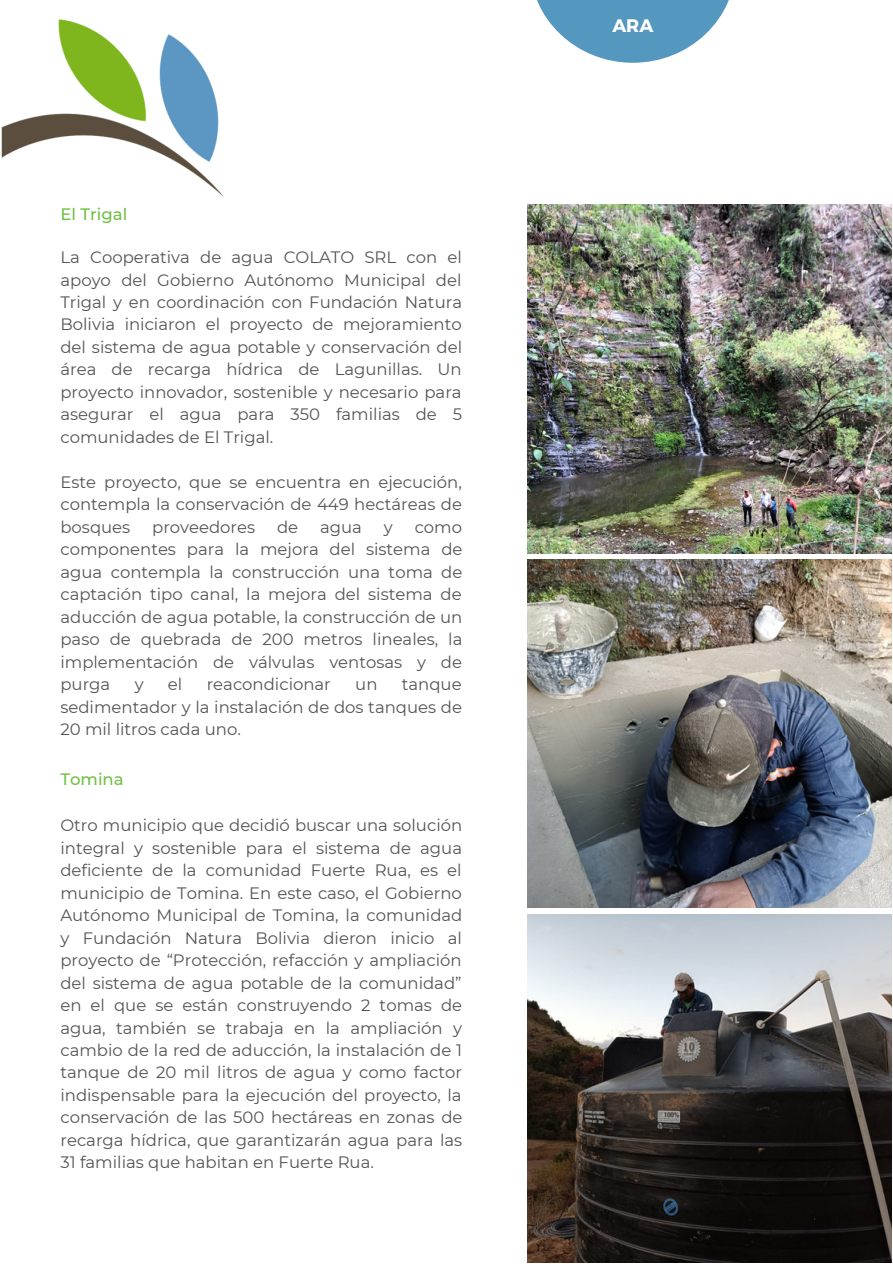
<style>
.page{position:relative;width:893px;height:1264px;background:#fff}
.page>*{position:absolute;margin:0;border:0;box-sizing:border-box;transform-origin:0 0}
.t1{font:700 18.15px "Montserrat";color:#fff}
.t2{font:16.5px/22.5px "Montserrat";color:#545454;text-align:justify}
.t3{font:500 16.5px "Montserrat";color:#72bf44}
</style>
<div class="page">
<img style="left:1px;top:19px;width:223px;height:178px">
<svg style="left:537px;top:0;width:192px;height:63px;fill:#5497bf"></svg>
<img style="left:527px;top:204px;width:364px;height:349px">
<img style="left:527px;top:559px;width:364px;height:348px">
<img style="left:527px;top:914px;width:364px;height:348px">
<p class="t3" style="left:60px;top:204px;width:68px">El Trigal</p>
<p class="t2" style="left:60px;top:246px;width:403px">La Cooperativa de agua COLATO SRL con el apoyo del Gobierno Autónomo Municipal del Trigal y en coordinación con Fundación Natura Bolivia iniciaron el proyecto de mejoramiento del sistema de agua potable y conservación del área de recarga hídrica de Lagunillas. Un proyecto innovador, sostenible y necesario para asegurar el agua para 350 familias de 5 comunidades de El Trigal.</p>
<p class="t2" style="left:60px;top:471px;width:403px">Este proyecto, que se encuentra en ejecución, contempla la conservación de 449 hectáreas de bosques</p>
<p class="t2" style="left:152px;top:515px;width:105px">proveedores</p>
<p class="t2" style="left:277px;top:515px;width:23px">de</p>
<p class="t2" style="left:320px;top:515px;width:43px">agua</p>
<p class="t2" style="left:384px;top:515px;width:10px">y</p>
<p class="t2" style="left:60px;top:515px;width:403px;text-indent:354px">como componentes para la mejora del sistema de agua contempla la construcción una toma de captación tipo canal, la mejora del sistema de aducción de agua potable, la construcción de un paso de quebrada de 200 metros lineales, la implementación de válvulas ventosas y de purga</p>
<p class="t2" style="left:135px;top:673px;width:10px">y</p>
<p class="t2" style="left:168px;top:673px;width:16px">el</p>
<p class="t2" style="left:207px;top:673px;width:126px">reacondicionar</p>
<p class="t2" style="left:355px;top:673px;width:24px">un</p>
<p class="t2" style="left:60px;top:673px;width:403px;text-indent:341px">tanque sedimentador y la instalación de dos tanques de 20 mil litros cada uno.</p>
<p class="t3" style="left:60px;top:769px;width:65px">Tomina</p>
<p class="t2" style="left:60px;top:813px;width:403px">Otro municipio que decidió buscar una solución integral y sostenible para el sistema de agua deficiente de la comunidad Fuerte Rua, es el municipio de Tomina. En este caso, el Gobierno Autónomo Municipal de Tomina, la comunidad y Fundación Natura Bolivia dieron inicio al proyecto de “Protección, refacción y ampliación del sistema de agua potable de la comunidad” en el que se están construyendo 2 tomas de agua, también se trabaja en la ampliación y cambio de la red de aducción, la instalación de 1 tanque de 20 mil litros de agua y como factor indispensable para la ejecución del proyecto, la conservación de las 500 hectáreas en zonas de recarga hídrica, que garantizarán agua para las 31 familias que habitan en Fuerte Rua.</p>
<p class="t1" style="left:612px;top:14px;width:43px">ARA</p>
</div>
